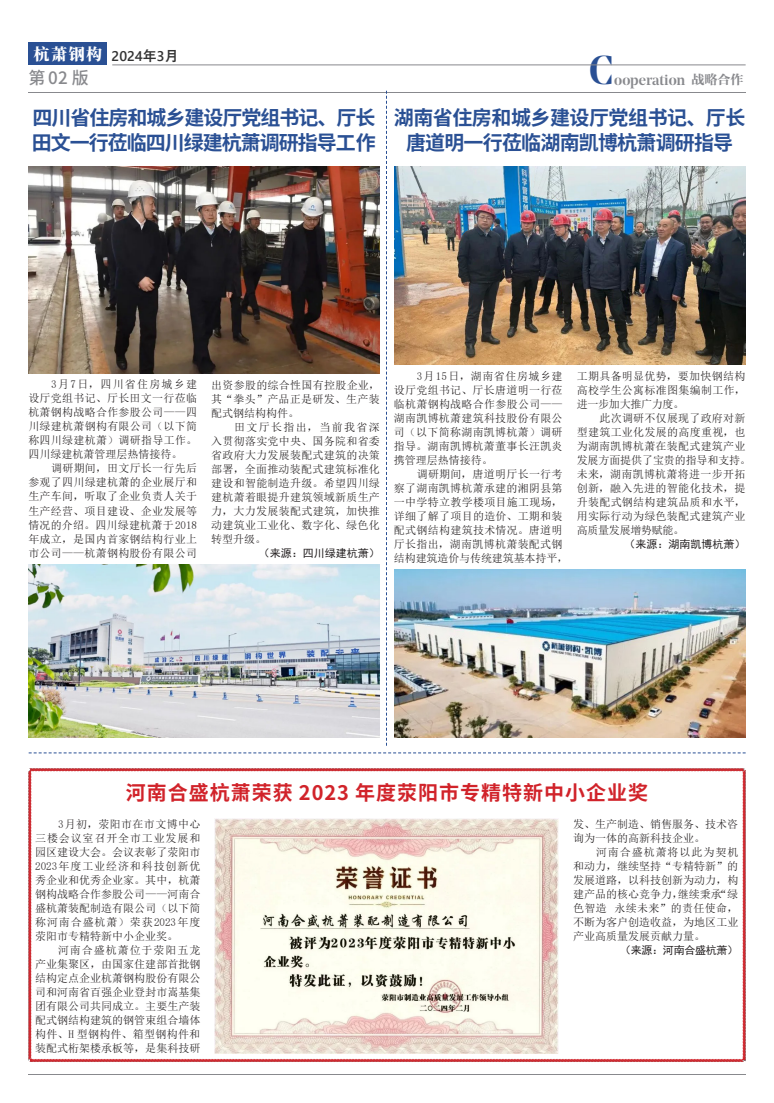
<style>
.page{position:relative;width:774px;height:1103px;background:#fff}
.page>*{position:absolute;margin:0;border:0;box-sizing:border-box;transform-origin:0 0}
.t1{font:500 40px "Noe Display";color:#2a5094}
.正文标题{font:700 20px/25px "Source Han Sans CN";letter-spacing:-.04em;color:#2a5094;text-align:center}
.正文标题-2{font:700 20px "Source Han Sans CN";letter-spacing:.05em;color:#d1232a}
.t2{font:500 17px "Noto Sans CJK";color:#88898d}
.t3{font:800 16px "Source Han Serif CN";color:#fff}
.t4{font:500 15px "Noe Display";letter-spacing:-.005em;color:#88898d}
.t5{font:600 14px "Yu Gothic UI";color:#333}
.t6{font:13px "FZCYSJW GB1 0";color:#88898d}
.媒体聚焦杭萧{font:11px/14px "Sim Sun";letter-spacing:.025em;color:#231f20;text-align:justify}
.媒体聚焦杭萧-2{font:11px/14px "Sim Sun";color:#231f20}
.媒体聚焦杭萧-3{font:11px "Sim Hei";color:#231f20}
.媒体聚焦杭萧-4{font:11px "Sim Hei";letter-spacing:-.025em;color:#231f20}
</style>
<div class="page">
<hr style="left:28px;top:92px;width:718px;height:1px;background:#88898d">
<div style="left:28px;top:43px;width:79px;height:22px;background:#2a5094"></div>
<hr style="left:112px;top:65px;width:634px;height:1px;background:#88898d">
<hr style="left:28px;top:1073px;width:718px;height:1px;background:#88898d">
<svg style="left:386px;top:91px;width:1px;height:655px"></svg>
<svg style="left:29px;top:752px;width:717px;height:1px"></svg>
<svg style="left:28px;top:768px;width:718px;height:294px"></svg>
<img style="left:28px;top:166px;width:352px;height:207px">
<img style="left:394px;top:166px;width:352px;height:199px">
<img style="left:215px;top:818px;width:344px;height:235px">
<img style="left:28px;top:565px;width:352px;height:173px">
<img style="left:394px;top:570px;width:352px;height:168px">
<p class="t3" style="left:33px;top:45px;width:70px">杭萧钢构</p>
<p class="t5" style="left:112px;top:48px;width:69px">2024年3月</p>
<p class="t2" style="left:28px;top:68px;width:62px">第02版</p>
<p class="正文标题" style="left:32px;top:105px;width:345px;text-align:left">四川省住房和城乡建设厅党组书记、厅长田文一行莅临四川绿建杭萧调研指导工作</p>
<p class="t1" style="left:589px;top:45px;width:26px">C</p>
<p class="t4" style="left:614px;top:70px;width:73px">ooperation</p>
<p class="t6" style="left:691px;top:72px;width:53px">战略合作</p>
<p class="正文标题" style="left:394px;top:105px;width:353px">湖南省住房和城乡建设厅党组书记、厅长唐道明一行莅临湖南凯博杭萧调研指导</p>
<p class="媒体聚焦杭萧" style="left:28px;top:377px;width:170px;text-indent:23px">3月7日，四川省住房城乡建设厅党组书记、厅长田文一行莅临杭萧钢构战略合作参股公司——四川绿建杭萧钢构有限公司（以下简称四川绿建杭萧）调研指导工作。四川绿建杭萧管理层热情接待。</p>
<p class="媒体聚焦杭萧" style="left:28px;top:461px;width:170px;text-indent:23px">调研期间，田文厅长一行先后参观了四川绿建杭萧的企业展厅和生产车间，听取了企业负责人关于生产经营、项目建设、企业发展等情况的介绍。四川绿建杭萧于2018年成立，是国内首家钢结构行业上市公司——杭萧钢构股份有限公司</p>
<p class="媒体聚焦杭萧" style="left:211px;top:378px;width:170px">出资参股的综合性国有控股企业，其“拳头”产品正是研发、生产装配式钢结构构件。</p>
<p class="媒体聚焦杭萧" style="left:211px;top:420px;width:170px;text-indent:23px">田文厅长指出，当前我省深入贯彻落实党中央、国务院和省委省政府大力发展装配式建筑的决策部署，全面推动装配式建筑标准化建设和智能制造升级。希望四川绿建杭萧着眼提升建筑领域新质生产力，大力发展装配式建筑，加快推动建筑业工业化、数字化、绿色化转型升级。</p>
<p class="媒体聚焦杭萧-3" style="left:259px;top:548px;width:122px">（来源：四川绿建杭萧）</p>
<p class="媒体聚焦杭萧" style="left:394px;top:369px;width:170px;text-indent:23px">3月15日，湖南省住房城乡建设厅党组书记、厅长唐道明一行莅临杭萧钢构战略合作参股公司——湖南凯博杭萧建筑科技股份有限公司（以下简称湖南凯博杭萧）调研指导。湖南凯博杭萧董事长汪凯炎携管理层热情接待。</p>
<p class="媒体聚焦杭萧" style="left:394px;top:467px;width:176px;text-align:left;text-indent:23px">调研期间，唐道明厅长一行考察了湖南凯博杭萧承建的湘阴县第一中学特立教学楼项目施工现场，详细了解了项目的造价、工期和装配式钢结构建筑技术情况。唐道明厅长指出，湖南凯博杭萧装配式钢结构建筑造价与传统建筑基本持平，</p>
<p class="媒体聚焦杭萧" style="left:577px;top:369px;width:170px">工期具备明显优势，要加快钢结构高校学生公寓标准图集编制工作，进一步加大推广力度。</p>
<p class="媒体聚焦杭萧" style="left:577px;top:411px;width:176px;text-align:left;text-indent:23px">此次调研不仅展现了政府对新型建筑工业化发展的高度重视，也为湖南凯博杭萧在装配式建筑产业发展方面提供了宝贵的指导和支持。未来，湖南凯博杭萧将进一步开拓创新，融入先进的智能化技术，提升装配式钢结构建筑品质和水平，用实际行动为绿色装配式建筑产业高质量发展增势赋能。</p>
<p class="媒体聚焦杭萧-3" style="left:624px;top:538px;width:122px">（来源：湖南凯博杭萧）</p>
<p class="正文标题-2" style="left:126px;top:781px;width:524px">河南合盛杭萧荣获 2023 年度荥阳市专精特新中小企业奖</p>
<p class="媒体聚焦杭萧" style="left:35px;top:817px;width:167px;text-indent:23px">3月初，荥阳市在市文博中心三楼会议室召开全市工业发展和园区建设大会。会议表彰了荥阳市2023年度工业经济和科技创新优秀企业和优秀企业家。其中，杭萧钢构战略合作参股公司——河南合盛杭萧装配制造有限公司（以下简称河南合盛杭萧）荣获2023年度荥阳市专精特新中小企业奖。</p>
<p class="媒体聚焦杭萧" style="left:35px;top:943px;width:167px;text-indent:23px">河南合盛杭萧位于荥阳五龙产业集聚区，由国家住建部首批钢结构定点企业杭萧钢构股份有限公司和河南省百强企业登封市嵩基集团有限公司共同成立。主要生产装配式钢结构建筑的钢管束组合墙体构件、H 型钢构件、箱型钢构件和装配式桁架楼承板等，是集科技研</p>
<p class="媒体聚焦杭萧-2" style="left:573px;top:817px;width:167px">发、生产制造、销售服务、技术咨询为一体的高新科技企业。</p>
<p class="媒体聚焦杭萧" style="left:573px;top:845px;width:167px;text-indent:23px">河南合盛杭萧将以此为契机和动力，继续坚持“专精特新”的发展道路，以科技创新为动力，构建产品的核心竞争力，继续秉承“绿色智造 永续未来”的责任使命，不断为客户创造收益，为地区工业产业高质量发展贡献力量。</p>
<p class="媒体聚焦杭萧-4" style="left:620px;top:944px;width:120px">（来源：河南合盛杭萧）</p>
</div>
